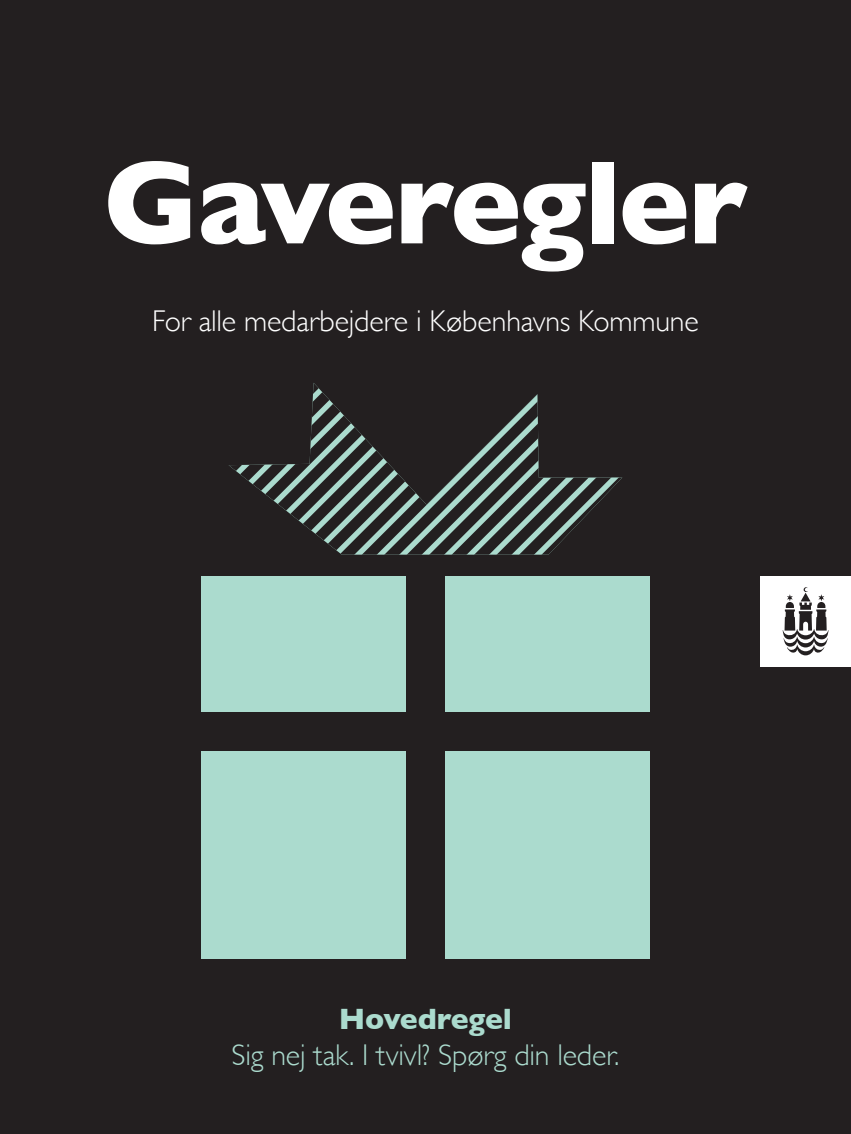
<style>
.page{position:relative;width:851px;height:1134px;background:#fff}
.page>*{position:absolute;margin:0;border:0;box-sizing:border-box;transform-origin:0 0}
.t1{font:700 120px "Gill Sans";letter-spacing:-.025em;color:#fff}
.t2{font:300 30px "Gill Sans";letter-spacing:-.005em;color:#fff}
.t3{font:300 30px "Gill Sans";letter-spacing:-.005em;color:#abdbce}
.t4{font:700 30px "Gill Sans";letter-spacing:-.01em;color:#abdbce}
</style>
<div class="page">
<div style="left:0;top:0;width:850px;height:1134px;background:#231f20"></div>
<svg style="left:228px;top:383px;width:394px;height:172px"></svg>
<div style="left:445px;top:751px;width:204px;height:207px;background:#abdbce"></div>
<div style="left:445px;top:576px;width:204px;height:135px;background:#abdbce"></div>
<div style="left:201px;top:751px;width:204px;height:207px;background:#abdbce"></div>
<div style="left:201px;top:576px;width:204px;height:135px;background:#abdbce"></div>
<div style="left:760px;top:576px;width:90px;height:91px;background:#fff"></div>
<svg style="left:782px;top:587px;width:46px;height:68px"></svg>
<p class="t1" style="left:103px;top:108px;width:645px">Gaveregler</p>
<p class="t2" style="left:152px;top:297px;width:548px">For alle medarbejdere i Københavns Kommune</p>
<p class="t4" style="left:339px;top:995px;width:175px">Hovedregel</p>
<p class="t3" style="left:231px;top:1032px;width:389px">Sig nej tak. I tvivl? Spørg din leder.</p>
</div>
